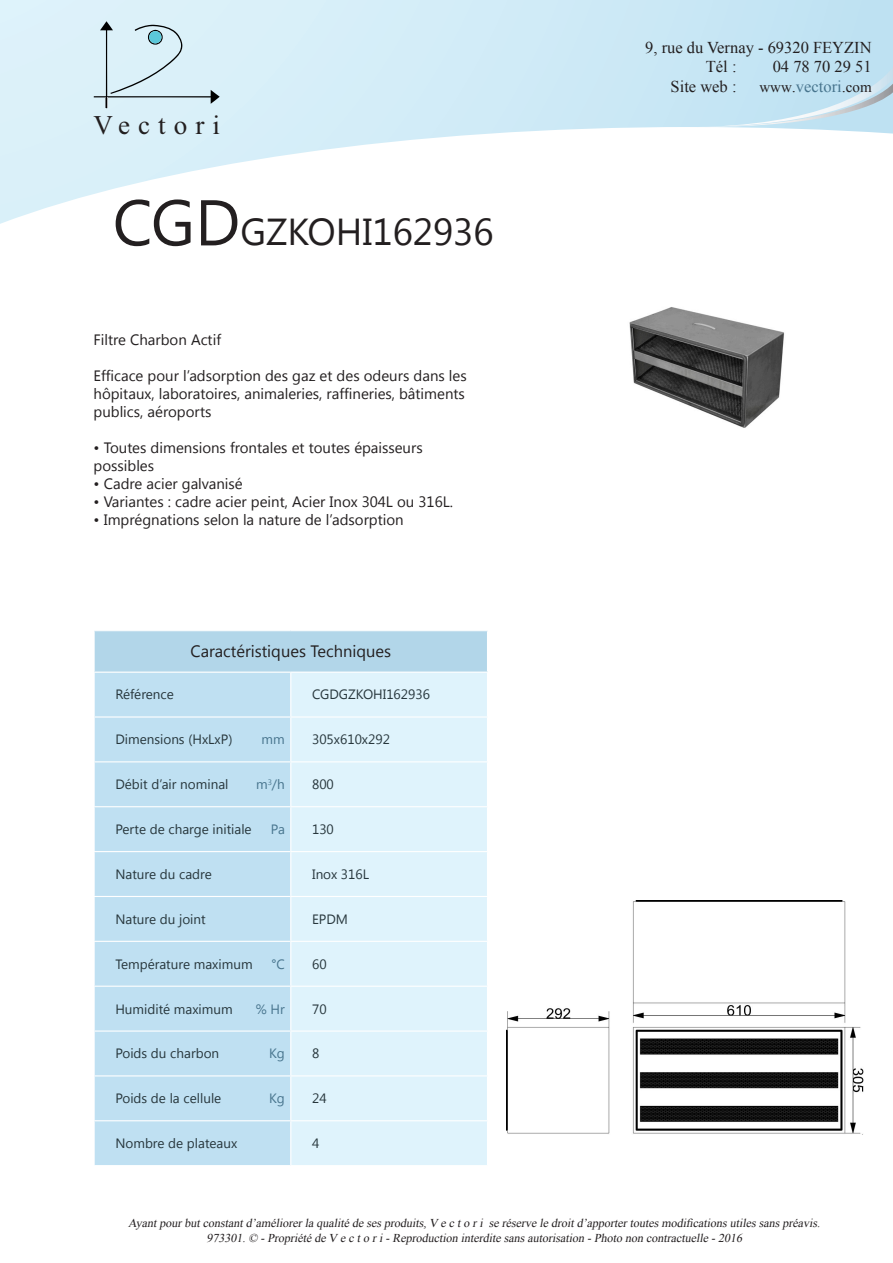
<style>
.page{position:relative;width:893px;height:1263px;background:#fff}
.page>*{position:absolute;margin:0;border:0;box-sizing:border-box;transform-origin:0 0}
.Titre_3{font:37.5px "Khmer UI";color:#231f20}
.t1{font:27px "Times New Roman";letter-spacing:.3em;color:#231f20}
.t2{font:16.5px "Times New Roman";color:#231f20}
.t3{font:16.5px "Khmer UI";color:#231f20}
.t4{font:16.5px "Times New Roman";color:#48758e}
.t5{font:15px/18px "Khmer UI";color:#231f20}
.tableau_gauche{font:13.5px "Khmer UI";color:#27363c}
.tableau_gauche-2{font:13.5px "Khmer UI";letter-spacing:-.015em;color:#48758e}
.t6{font:italic 12px "Times New Roman";color:#231f20}
.s1{font-size:64.5px}
.s2{font-size:15px;color:#231f20}
.s3{color:#231f20}
</style>
<div class="page">
<svg style="left:0;top:0;width:893px;height:224px"></svg>
<svg style="left:679px;top:67px;width:214px;height:60px;background:#c3e2f1"></svg>
<img style="left:629px;top:307px;width:156px;height:121px">
<img style="left:507px;top:900px;width:356px;height:234px">
<svg style="left:94px;top:21px;width:126px;height:87px;background:#cce1e9"></svg>
<div style="left:94px;top:631px;width:393px;height:41px;background:#b2d6e9"></div>
<div style="left:95px;top:673px;width:195px;height:492px;background:#bfe0f2"></div>
<div style="left:291px;top:673px;width:196px;height:492px;background:#dff3fc"></div>
<hr style="left:94px;top:631px;width:1px;height:41px;background:#fff">
<hr style="left:94px;top:716px;width:197px;height:1px;background:#fff">
<hr style="left:291px;top:716px;width:197px;height:1px;background:#fff">
<hr style="left:94px;top:761px;width:197px;height:1px;background:#fff">
<hr style="left:94px;top:806px;width:197px;height:1px;background:#fff">
<hr style="left:291px;top:806px;width:197px;height:1px;background:#fff">
<hr style="left:94px;top:851px;width:197px;height:1px;background:#fff">
<hr style="left:291px;top:851px;width:197px;height:1px;background:#fff">
<hr style="left:94px;top:896px;width:197px;height:1px;background:#fff">
<hr style="left:291px;top:896px;width:197px;height:1px;background:#fff">
<hr style="left:94px;top:941px;width:197px;height:1px;background:#fff">
<hr style="left:291px;top:941px;width:197px;height:1px;background:#fff">
<hr style="left:94px;top:986px;width:197px;height:1px;background:#fff">
<hr style="left:291px;top:986px;width:197px;height:1px;background:#fff">
<hr style="left:94px;top:1030px;width:197px;height:1px;background:#fff">
<hr style="left:291px;top:1030px;width:197px;height:1px;background:#fff">
<hr style="left:94px;top:1075px;width:197px;height:1px;background:#fff">
<hr style="left:291px;top:1075px;width:197px;height:1px;background:#fff">
<hr style="left:94px;top:1120px;width:197px;height:1px;background:#fff">
<hr style="left:291px;top:1120px;width:197px;height:1px;background:#fff">
<hr style="left:291px;top:761px;width:197px;height:1px;background:#fff">
<p class="t1" style="left:94px;top:107px;width:128px">Vectori</p>
<p class="Titre_3" style="left:113px;top:211px;width:383px"><span class="s1">CGD</span>GZKOHI162936</p>
<p class="t5" style="left:94px;top:331px;width:129px">Filtre Charbon Actif</p>
<p class="t5" style="left:94px;top:367px;width:375px">Efficace pour l’adsorption des gaz et des odeurs dans les hôpitaux, laboratoires, animaleries, raffineries, bâtiments publics, aéroports</p>
<p class="t5" style="left:94px;top:439px;width:331px">• Toutes dimensions frontales et toutes épaisseurs possibles</p>
<p class="t5" style="left:94px;top:475px;width:151px">• Cadre acier galvanisé</p>
<p class="t5" style="left:94px;top:493px;width:361px">• Variantes : cadre acier peint, Acier Inox 304L ou 316L.</p>
<p class="t5" style="left:94px;top:511px;width:312px">• Imprégnations selon la nature de l’adsorption</p>
<p class="t3" style="left:191px;top:642px;width:202px">Caractéristiques Techniques</p>
<p class="tableau_gauche" style="left:115px;top:687px;width:60px">Référence</p>
<p class="tableau_gauche" style="left:312px;top:687px;width:119px">CGDGZKOHI162936</p>
<p class="tableau_gauche" style="left:115px;top:732px;width:119px">Dimensions (HxLxP)</p>
<p class="tableau_gauche-2" style="left:262px;top:732px;width:25px">mm</p>
<p class="tableau_gauche" style="left:312px;top:732px;width:79px">305x610x292</p>
<p class="tableau_gauche" style="left:115px;top:777px;width:115px">Débit d’air nominal</p>
<p class="tableau_gauche-2" style="left:256px;top:777px;width:30px">m<sup>3</sup>/h</p>
<p class="tableau_gauche" style="left:312px;top:777px;width:23px">800</p>
<p class="tableau_gauche" style="left:115px;top:821px;width:138px">Perte de charge initiale</p>
<p class="tableau_gauche-2" style="left:271px;top:821px;width:15px">Pa</p>
<p class="tableau_gauche" style="left:312px;top:821px;width:23px">130</p>
<p class="tableau_gauche" style="left:115px;top:866px;width:98px">Nature du cadre</p>
<p class="tableau_gauche" style="left:312px;top:866px;width:59px">Inox 316L</p>
<p class="tableau_gauche" style="left:115px;top:911px;width:92px">Nature du joint</p>
<p class="tableau_gauche" style="left:312px;top:911px;width:37px">EPDM</p>
<p class="tableau_gauche" style="left:115px;top:956px;width:139px">Température maximum</p>
<p class="tableau_gauche-2" style="left:271px;top:956px;width:15px">°C</p>
<p class="tableau_gauche" style="left:312px;top:956px;width:16px">60</p>
<p class="tableau_gauche" style="left:115px;top:1001px;width:119px">Humidité maximum</p>
<p class="tableau_gauche-2" style="left:256px;top:1001px;width:31px">% Hr</p>
<p class="tableau_gauche" style="left:312px;top:1001px;width:16px">70</p>
<p class="tableau_gauche" style="left:115px;top:1046px;width:105px">Poids du charbon</p>
<p class="tableau_gauche-2" style="left:269px;top:1046px;width:17px">Kg</p>
<p class="tableau_gauche" style="left:312px;top:1046px;width:9px">8</p>
<p class="tableau_gauche" style="left:115px;top:1091px;width:107px">Poids de la cellule</p>
<p class="tableau_gauche-2" style="left:269px;top:1091px;width:17px">Kg</p>
<p class="tableau_gauche" style="left:312px;top:1091px;width:16px">24</p>
<p class="tableau_gauche" style="left:115px;top:1135px;width:123px">Nombre de plateaux</p>
<p class="tableau_gauche" style="left:312px;top:1135px;width:9px">4</p>
<p class="t2" style="left:645px;top:36px;width:228px">9, rue du Vernay - 69320 FEYZIN</p>
<p class="t2" style="left:706px;top:56px;width:32px">Tél :</p>
<p class="t2" style="left:773px;top:56px;width:100px">04 78 70 29 51</p>
<p class="t2" style="left:671px;top:75px;width:67px">Site web :</p>
<p class="t4" style="left:759px;top:75px;width:114px"><span class="s2">www</span><span class="s3">.</span>vectori<span class="s3">.</span><span class="s2">com</span></p>
<p class="t6" style="left:128px;top:1215px;width:696px">Ayantpourbutconstantd’améliorerla qualité de sesproduits,V e c to ri se réserve le droitd’apportertoutesmodificationsutilessanspréavis.</p>
<p class="t6" style="left:206px;top:1229px;width:540px">973301.© -Propriété de V e c to ri-Reproduction interdite sansautorisation -Photo non contractuelle -2016</p>
</div>
